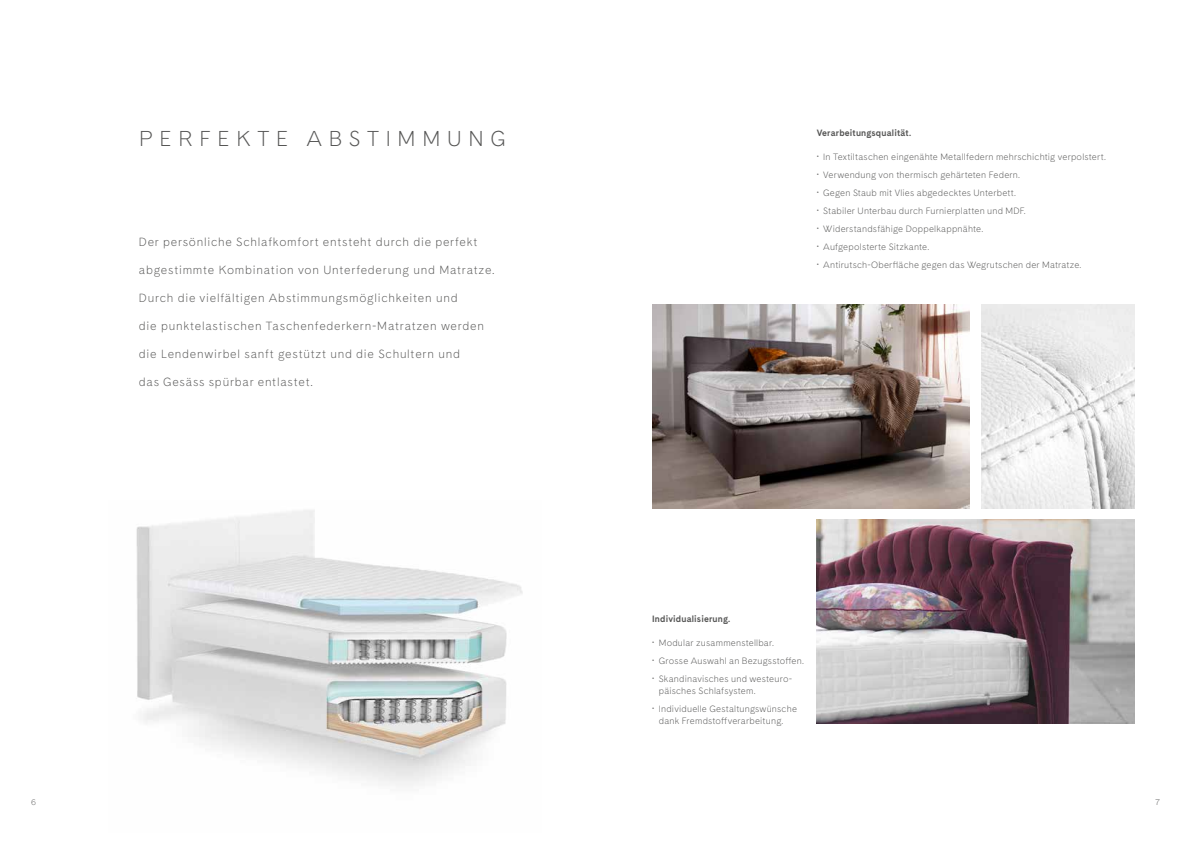
<style>
.page{position:relative;width:1191px;height:842px;background:#fff}
.page>*{position:absolute;margin:0;border:0;box-sizing:border-box;transform-origin:0 0}
.t1{font:300 20px "Cadiz";letter-spacing:.335em;color:#565655}
.t2{font:300 11px "Cadiz";letter-spacing:.07em;color:#565655}
.t3{font:300 8.5px/12px "Cadiz";letter-spacing:.025em;color:#565655}
.t4{font:700 8.5px "Cadiz";letter-spacing:.02em;color:#565655}
.t5{font:300 7.5px "Cadiz";color:#565655}
</style>
<div class="page">
<img style="left:136px;top:510px;width:387px;height:276px">
<img style="left:816px;top:519px;width:318px;height:205px">
<img style="left:981px;top:304px;width:153px;height:204px">
<img style="left:652px;top:304px;width:317px;height:204px">
<h1 class="t1" style="left:139px;top:125px;width:368px">PERFEKTE ABSTIMMUNG</h1>
<p class="t2" style="left:139px;top:234px;width:340px">Der persönliche Schlafkomfort entsteht durch die perfekt</p>
<p class="t2" style="left:139px;top:262px;width:357px">abgestimmte Kombination von Unterfederung und Matratze.</p>
<p class="t2" style="left:139px;top:290px;width:320px">Durch die vielfältigen Abstimmungsmöglichkeiten und</p>
<p class="t2" style="left:139px;top:318px;width:346px">die punktelastischen Taschenfederkern-Matratzen werden</p>
<p class="t2" style="left:139px;top:346px;width:322px">die Lendenwirbel sanft gestützt und die Schultern und</p>
<p class="t2" style="left:139px;top:374px;width:175px">das Gesäss spürbar entlastet.</p>
<p class="t5" style="left:31px;top:797px;width:6px">6</p>
<p class="t4" style="left:816px;top:126px;width:96px">Verarbeitungsqualität.</p>
<p class="t3" style="left:816px;top:150px;width:291px">• In Textiltaschen eingenähte Metallfedern mehrschichtig verpolstert.</p>
<p class="t3" style="left:816px;top:168px;width:205px">• Verwendung von thermisch gehärteten Federn.</p>
<p class="t3" style="left:816px;top:186px;width:201px">• Gegen Staub mit Vlies abgedecktes Unterbett.</p>
<p class="t3" style="left:816px;top:204px;width:211px">• Stabiler Unterbau durch Furnierplatten und MDF.</p>
<p class="t3" style="left:816px;top:222px;width:168px">• Widerstandsfähige Doppelkappnähte.</p>
<p class="t3" style="left:816px;top:240px;width:114px">• Aufgepolsterte Sitzkante.</p>
<p class="t3" style="left:816px;top:258px;width:266px">• Antirutsch-Oberfläche gegen das Wegrutschen der Matratze.</p>
<p class="t4" style="left:652px;top:612px;width:80px">Individualisierung.</p>
<p class="t3" style="left:652px;top:636px;width:123px">• Modular zusammenstellbar.</p>
<p class="t3" style="left:652px;top:654px;width:153px">• Grosse Auswahl an Bezugsstoffen.</p>
<p class="t3" style="left:659px;top:672px;width:134px;text-indent:-7px">• Skandinavisches und westeuro&shy;päisches Schlafsystem.</p>
<p class="t3" style="left:659px;top:702px;width:140px;text-indent:-7px">• Individuelle Gestaltungswünsche dank Fremdstoffverarbeitung.</p>
<p class="t5" style="left:1155px;top:797px;width:6px">7</p>
</div>
